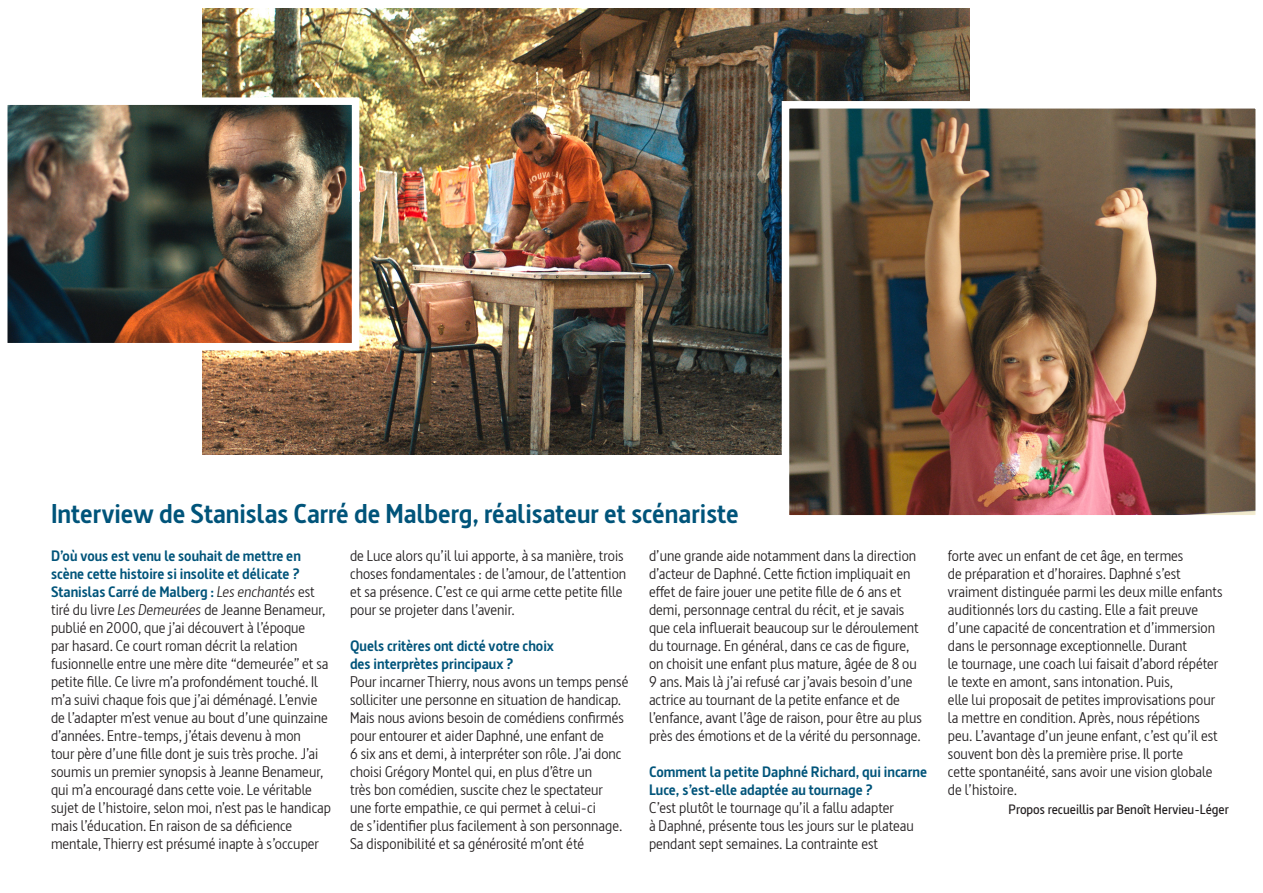
<style>
.page{position:relative;width:1263px;height:893px;background:#fff}
.page>*{position:absolute;margin:0;border:0;box-sizing:border-box;transform-origin:0 0}
.t1{font:700 27px "Barna";color:#00547a}
.t2{font:15px/18px "Barna";color:#231f20}
.t3{font:700 15px/18px "Barna";color:#00547a}
.t4{font:600 13.5px "Barna";color:#231f20}
.s1{font-weight:700;color:#00547a}
.s2{font-style:italic}
</style>
<div class="page">
<img style="left:202px;top:8px;width:767px;height:446px">
<img style="left:9px;top:106px;width:341px;height:235px">
<div style="left:0;top:97px;width:359px;height:253px;border:8px solid #fff"></div>
<img style="left:791px;top:110px;width:463px;height:403px">
<div style="left:782px;top:101px;width:481px;height:421px;border:8px solid #fff"></div>
<p class="t1" style="left:51px;top:497px;width:689px">Interview de Stanislas Carré de Malberg, réalisateur et scénariste</p>
<p class="t3" style="left:51px;top:547px;width:251px">D’où vous est venu le souhait de mettre en scène cette histoire si insolite et délicate ?</p>
<p class="t2" style="left:51px;top:582px;width:282px"><span class="s1">Stanislas Carré de Malberg :</span> <span class="s2">Les enchantés</span> est tiré du livre <span class="s2">Les Demeurées</span> de Jeanne Benameur, publié en 2000, que j’ai découvert à l’époque<br>par hasard. Ce court roman décrit la relation fusionnelle entre une mère dite “demeurée” et sa petite fille. Ce livre m’a profondément touché. Il m’a suivi chaque fois que j’ai déménagé. L’envie de l’adapter m’est venue au bout d’une quinzaine d’années. Entre-temps, j’étais devenu à mon<br>tour père d’une fille dont je suis très proche. J’ai soumis un premier synopsis à Jeanne Benameur, qui m’a encouragé dans cette voie. Le véritable sujet de l’histoire, selon moi, n’est pas le handicap mais l’éducation. En raison de sa déficience mentale, Thierry est présumé inapte à s’occuper</p>
<p class="t2" style="left:350px;top:546px;width:278px">de Luce alors qu’il lui apporte, à sa manière, trois choses fondamentales : de l’amour, de l’attention et sa présence. C’est ce qui arme cette petite fille pour se projeter dans l’avenir.</p>
<p class="t3" style="left:350px;top:637px;width:205px">Quels critères ont dicté votre choix des interprètes principaux ?</p>
<p class="t2" style="left:350px;top:672px;width:280px">Pour incarner Thierry, nous avons un temps pensé solliciter une personne en situation de handicap.<br>Mais nous avions besoin de comédiens confirmés pour entourer et aider Daphné, une enfant de<br>6 six ans et demi, à interpréter son rôle. J’ai donc choisi Grégory Montel qui, en plus d’être un<br>très bon comédien, suscite chez le spectateur<br>une forte empathie, ce qui permet à celui-ci<br>de s’identifier plus facilement à son personnage.<br>Sa disponibilité et sa générosité m’ont été</p>
<p class="t2" style="left:649px;top:546px;width:275px">d’une grande aide notamment dans la direction d’acteur de Daphné. Cette fiction impliquait en effet de faire jouer une petite fille de 6 ans et demi, personnage central du récit, et je savais que cela influerait beaucoup sur le déroulement du tournage. En général, dans ce cas de figure, on choisit une enfant plus mature, âgée de 8 ou 9 ans. Mais là j’ai refusé car j’avais besoin d’une actrice au tournant de la petite enfance et de l’enfance, avant l’âge de raison, pour être au plus près des émotions et de la vérité du personnage.</p>
<p class="t3" style="left:649px;top:763px;width:280px">Comment la petite Daphné Richard, qui incarne<br>Luce, s’est-elle adaptée au tournage ?</p>
<p class="t2" style="left:649px;top:798px;width:266px">C’est plutôt le tournage qu’il a fallu adapter<br>à Daphné, présente tous les jours sur le plateau pendant sept semaines. La contrainte est</p>
<p class="t2" style="left:948px;top:546px;width:276px">forte avec un enfant de cet âge, en termes<br>de préparation et d’horaires. Daphné s’est vraiment distinguée parmi les deux mille enfants auditionnés lors du casting. Elle a fait preuve d’une capacité de concentration et d’immersion dans le personnage exceptionnelle. Durant<br>le tournage, une coach lui faisait d’abord répéter le texte en amont, sans intonation. Puis,<br>elle lui proposait de petites improvisations pour la mettre en condition. Après, nous répétions peu. L’avantage d’un jeune enfant, c’est qu’il est souvent bon dès la première prise. Il porte<br>cette spontanéité, sans avoir une vision globale de l’histoire.</p>
<p class="t4" style="left:1008px;top:801px;width:222px">Propos recueillis par Benoît Hervieu-Léger</p>
</div>
